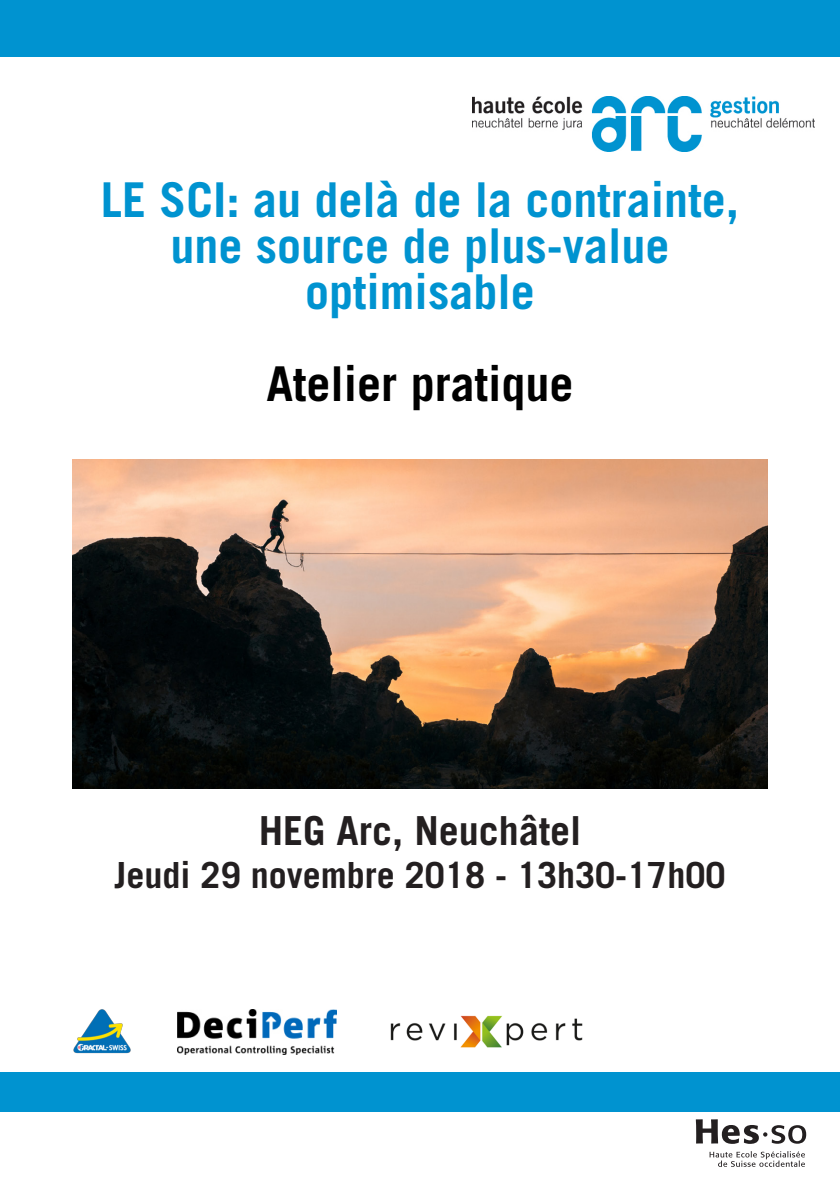
<style>
.page{position:relative;width:840px;height:1191px;background:#fff}
.page>*{position:absolute;margin:0;border:0;box-sizing:border-box;transform-origin:0 0}
.t1{font:700 48px/46px "Trade Gothic LT";color:#0093d0;text-align:center}
.t2{font:700 48px "Trade Gothic LT";color:#000}
.t3{font:700 40px "Trade Gothic LT";color:#231f20}
.t4{font:700 36px "Trade Gothic LT";color:#231f20}
</style>
<div class="page">
<img style="left:472px;top:97px;width:342px;height:55px">
<div style="left:0;top:0;width:839px;height:57px;background:#0093d0"></div>
<img style="left:72px;top:459px;width:695px;height:329px">
<img style="left:73px;top:1009px;width:58px;height:45px">
<img style="left:177px;top:1009px;width:159px;height:45px">
<img style="left:390px;top:1015px;width:193px;height:33px">
<svg style="left:709px;top:1151px;width:95px;height:15px"></svg>
<svg style="left:695px;top:1119px;width:110px;height:24px"></svg>
<div style="left:0;top:1072px;width:839px;height:39px;background:#0093d0"></div>
<p class="t1" style="left:101px;top:176px;width:639px">LE SCI: au delà de la contrainte, une source de plus-value optimisable</p>
<p class="t2" style="left:266px;top:354px;width:308px">Atelier pratique</p>
<p class="t3" style="left:258px;top:806px;width:324px">HEG Arc, Neuchâtel</p>
<p class="t4" style="left:114px;top:853px;width:612px">Jeudi 29 novembre 2018 - 13h30-17h00</p>
</div>
